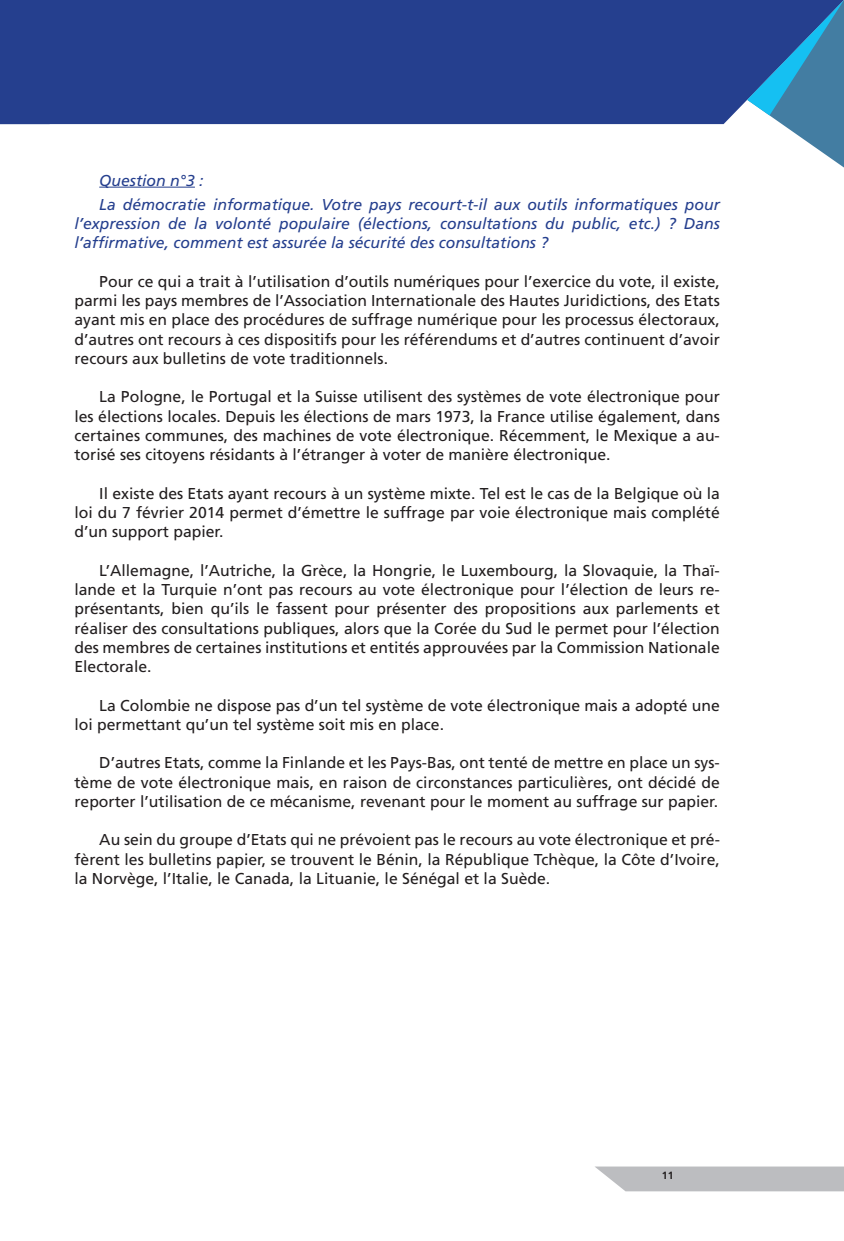
<style>
.page{position:relative;width:844px;height:1241px;background:#fff}
.page>*{position:absolute;margin:0;border:0;box-sizing:border-box;transform-origin:0 0}
.t1{font:15.75px/19.2px "Frutiger";color:#231f20;text-align:justify}
.t2{font:italic 15.75px/24.2px "Frutiger";color:#253f8e}
.t3{font:700 10.5px "Frutiger";color:#231f20}
</style>
<div class="page">
<div style="left:50px;top:0;width:697px;height:124px;background:#253f8e"></div>
<svg style="left:747px;top:0;width:96px;height:167px"></svg>
<svg style="left:595px;top:1166px;width:248px;height:25px;background:#c1c2c4"></svg>
<div style="left:0;top:0;width:50px;height:124px;background:#253f8e"></div>
<hr style="left:99px;top:187px;width:96px;height:1px;background:#253f8e">
<p class="t2" style="left:99px;top:169px;width:622px">Question n°3 :<br>La démocratie informatique. Votre pays recourt-t-il aux outils informatiques pour</p>
<p class="t2" style="left:74px;top:215px;width:646px;line-height:19.2px">l’expression de la volonté populaire (élections, consultations du public, etc.) ? Dans l’affirmative, comment est assurée la sécurité des consultations ?</p>
<p class="t1" style="left:74px;top:273px;width:646px;text-indent:25px">Pour ce qui a trait à l’utilisation d’outils numériques pour l’exercice du vote, il existe, parmi les pays membres de l’Association Internationale des Hautes Juridictions, des Etats ayant mis en place des procédures de suffrage numérique pour les processus électoraux, d’autres ont recours à ces dispositifs pour les référendums et d’autres continuent d’avoir recours aux bulletins de vote traditionnels.</p>
<p class="t1" style="left:74px;top:389px;width:646px;text-indent:25px">La Pologne, le Portugal et la Suisse utilisent des systèmes de vote électronique pour les élections locales. Depuis les élections de mars 1973, la France utilise également, dans certaines communes, des machines de vote électronique. Récemment, le Mexique a au&shy;torisé ses citoyens résidants à l’étranger à voter de manière électronique.</p>
<p class="t1" style="left:74px;top:485px;width:646px;text-indent:25px">Il existe des Etats ayant recours à un système mixte. Tel est le cas de la Belgique où la loi du 7 février 2014 permet d’émettre le suffrage par voie électronique mais complété d’un support papier.</p>
<p class="t1" style="left:74px;top:562px;width:646px;text-indent:25px">L’Allemagne, l’Autriche, la Grèce, la Hongrie, le Luxembourg, la Slovaquie, la Thaï&shy;lande et la Turquie n’ont pas recours au vote électronique pour l’élection de leurs re&shy;présentants, bien qu’ils le fassent pour présenter des propositions aux parlements et réaliser des consultations publiques, alors que la Corée du Sud le permet pour l’élection des membres de certaines institutions et entités approuvées par la Commission Nationale Electorale.</p>
<p class="t1" style="left:74px;top:697px;width:646px;text-indent:25px">La Colombie ne dispose pas d’un tel système de vote électronique mais a adopté une loi permettant qu’un tel système soit mis en place.</p>
<p class="t1" style="left:74px;top:755px;width:646px;text-indent:25px">D’autres Etats, comme la Finlande et les Pays-Bas, ont tenté de mettre en place un sys&shy;tème de vote électronique mais, en raison de circonstances particulières, ont décidé de reporter l’utilisation de ce mécanisme, revenant pour le moment au suffrage sur papier.</p>
<p class="t1" style="left:74px;top:832px;width:646px;text-indent:25px">Au sein du groupe d’Etats qui ne prévoient pas le recours au vote électronique et pré&shy;fèrent les bulletins papier, se trouvent le Bénin, la République Tchèque, la Côte d’Ivoire, la Norvège, l’Italie, le Canada, la Lituanie, le Sénégal et la Suède.</p>
<p class="t3" style="left:661px;top:1169px;width:13px">11</p>
</div>
